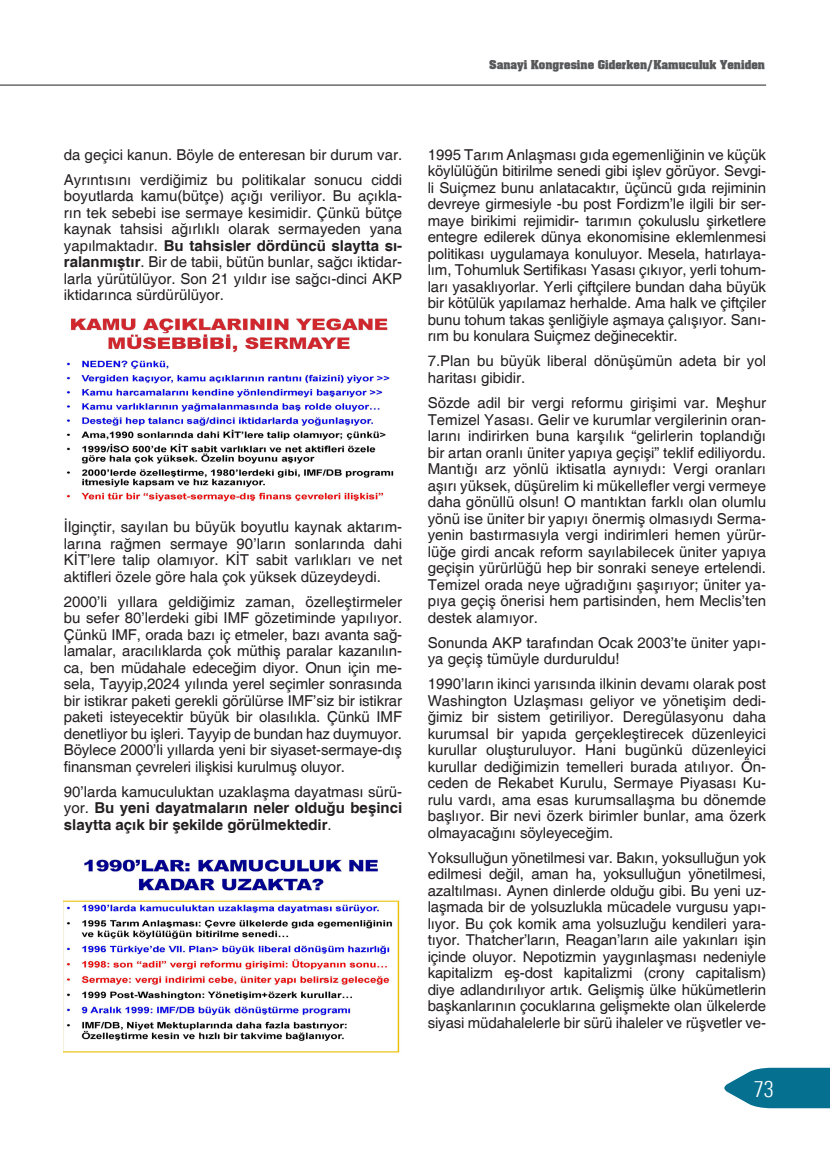
<style>
.page{position:relative;width:830px;height:1170px;background:#fff}
.page>*{position:absolute;margin:0;border:0;box-sizing:border-box;transform-origin:0 0}
.t1{font:300 condensed 22.5px "Zurich BT";color:#fff}
.bultenmetin{font:15px/16.5px "Helvetica";color:#231f20;text-align:justify}
.bultenmetin-2{font:700 15px/16.5px "Helvetica";color:#231f20;text-align:justify}
.t2{font:700 10.5px "TR Aardvark";color:#57585a}
.s1{font-weight:700}
.s2{font-weight:400}
</style>
<div class="page">
<svg style="left:724px;top:1067px;width:105px;height:41px;background:#2e87a1"></svg>
<hr style="left:0;top:85px;width:765px;height:1px;background:#231f20">
<img style="left:65px;top:318px;width:329px;height:184px">
<img style="left:64px;top:858px;width:336px;height:195px">
<p class="t2" style="left:489px;top:57px;width:277px">Sanayi Kongresine Giderken/Kamuculuk Yeniden</p>
<p class="bultenmetin" style="left:64px;top:147px;width:340px">da geçici kanun. Böyle de enteresan bir durum var.</p>
<p class="bultenmetin" style="left:64px;top:172px;width:340px">Ayrıntısını verdiğimiz bu politikalar sonucu ciddi boyutlarda kamu(bütçe) açığı veriliyor. Bu açıkla&shy;rın tek sebebi ise sermaye kesimidir. Çünkü bütçe kaynak tahsisi ağırlıklı olarak sermayeden yana yapılmaktadır. <span class="s1">Bu tahsisler dördüncü slaytta sı&shy;ralanmıştır</span>. Bir de tabii, bütün bunlar, sağcı iktidar&shy;larla yürütülüyor. Son 21 yıldır ise sağcı-dinci AKP iktidarınca sürdürülüyor.</p>
<p class="bultenmetin" style="left:64px;top:519px;width:340px">İlginçtir, sayılan bu büyük boyutlu kaynak aktarım&shy;larına rağmen sermaye 90’ların sonlarında dahi KİT’lere talip olamıyor. KİT sabit varlıkları ve net aktifleri özele göre hala çok yüksek düzeydeydi.</p>
<p class="bultenmetin" style="left:64px;top:593px;width:340px">2000’li yıllara geldiğimiz zaman, özelleştirmeler bu sefer 80’lerdeki gibi IMF gözetiminde yapılıyor.<br>Çünkü IMF, orada bazı iç etmeler, bazı avanta sağ&shy;lamalar, aracılıklarda çok müthiş paralar kazanılın&shy;ca, ben müdahale edeceğim diyor. Onun için me&shy;sela, Tayyip,2024 yılında yerel seçimler sonrasında bir istikrar paketi gerekli görülürse IMF’siz bir istikrar paketi isteyecektir büyük bir olasılıkla. Çünkü IMF denetliyor bu işleri. Tayyip de bundan haz duymuyor.<br>Böylece 2000’li yıllarda yeni bir siyaset-sermaye-dış finansman çevreleri ilişkisi kurulmuş oluyor.</p>
<p class="bultenmetin-2" style="left:64px;top:783px;width:340px"><span class="s2">90’larda kamuculuktan uzaklaşma dayatması sürü&shy;yor.</span> Bu yeni dayatmaların neler olduğu beşinci slaytta açık bir şekilde görülmektedir<span class="s2">.</span></p>
<p class="bultenmetin" style="left:427px;top:147px;width:340px">1995 Tarım Anlaşması gıda egemenliğinin ve küçük köylülüğün bitirilme senedi gibi işlev görüyor. Sevgi&shy;li Suiçmez bunu anlatacaktır, üçüncü gıda rejiminin devreye girmesiyle -bu post Fordizm’le ilgili bir ser&shy;maye birikimi rejimidir- tarımın çokuluslu şirketlere entegre edilerek dünya ekonomisine eklemlenmesi politikası uygulamaya konuluyor. Mesela, hatırlaya&shy;lım, Tohumluk Sertifikası Yasası çıkıyor, yerli tohum&shy;ları yasaklıyorlar. Yerli çiftçilere bundan daha büyük bir kötülük yapılamaz herhalde. Ama halk ve çiftçiler bunu tohum takas şenliğiyle aşmaya çalışıyor. Sanı&shy;rım bu konulara Suiçmez değinecektir.</p>
<p class="bultenmetin" style="left:427px;top:353px;width:340px">7.Plan bu büyük liberal dönüşümün adeta bir yol haritası gibidir.</p>
<p class="bultenmetin" style="left:427px;top:395px;width:340px">Sözde adil bir vergi reformu girişimi var. Meşhur Temizel Yasası. Gelir ve kurumlar vergilerinin oran&shy;larını indirirken buna karşılık “gelirlerin toplandığı bir artan oranlı üniter yapıya geçişi” teklif ediliyordu.<br>Mantığı arz yönlü iktisatla aynıydı: Vergi oranları aşırı yüksek, düşürelim ki mükellefler vergi vermeye daha gönüllü olsun! O mantıktan farklı olan olumlu yönü ise üniter bir yapıyı önermiş olmasıydı Serma&shy;yenin bastırmasıyla vergi indirimleri hemen yürür&shy;lüğe girdi ancak reform sayılabilecek üniter yapıya geçişin yürürlüğü hep bir sonraki seneye ertelendi.<br>Temizel orada neye uğradığını şaşırıyor; üniter ya&shy;pıya geçiş önerisi hem partisinden, hem Meclis’ten destek alamıyor.</p>
<p class="bultenmetin" style="left:427px;top:634px;width:340px">Sonunda AKP tarafından Ocak 2003’te üniter yapı&shy;ya geçiş tümüyle durduruldu!</p>
<p class="bultenmetin" style="left:427px;top:676px;width:340px">1990’ların ikinci yarısında ilkinin devamı olarak post Washington Uzlaşması geliyor ve yönetişim dedi&shy;ğimiz bir sistem getiriliyor. Deregülasyonu daha kurumsal bir yapıda gerçekleştirecek düzenleyici kurullar oluşturuluyor. Hani bugünkü düzenleyici kurullar dediğimizin temelleri burada atılıyor. Ön&shy;ceden de Rekabet Kurulu, Sermaye Piyasası Ku&shy;rulu vardı, ama esas kurumsallaşma bu dönemde başlıyor. Bir nevi özerk birimler bunlar, ama özerk olmayacağını söyleyeceğim.</p>
<p class="bultenmetin" style="left:427px;top:849px;width:340px">Yoksulluğun yönetilmesi var. Bakın, yoksulluğun yok edilmesi değil, aman ha, yoksulluğun yönetilmesi, azaltılması. Aynen dinlerde olduğu gibi. Bu yeni uz&shy;laşmada bir de yolsuzlukla mücadele vurgusu yapı&shy;lıyor. Bu çok komik ama yolsuzluğu kendileri yara&shy;tıyor. Thatcher’ların, Reagan’ların aile yakınları işin içinde oluyor. Nepotizmin yaygınlaşması nedeniyle kapitalizm eş-dost kapitalizmi (crony capitalism) diye adlandırılıyor artık. Gelişmiş ülke hükümetlerin başkanlarının çocuklarına gelişmekte olan ülkelerde siyasi müdahalelerle bir sürü ihaleler ve rüşvetler ve-</p>
<h1 class="t1" style="left:753px;top:1075px;width:22px">73</h1>
</div>
